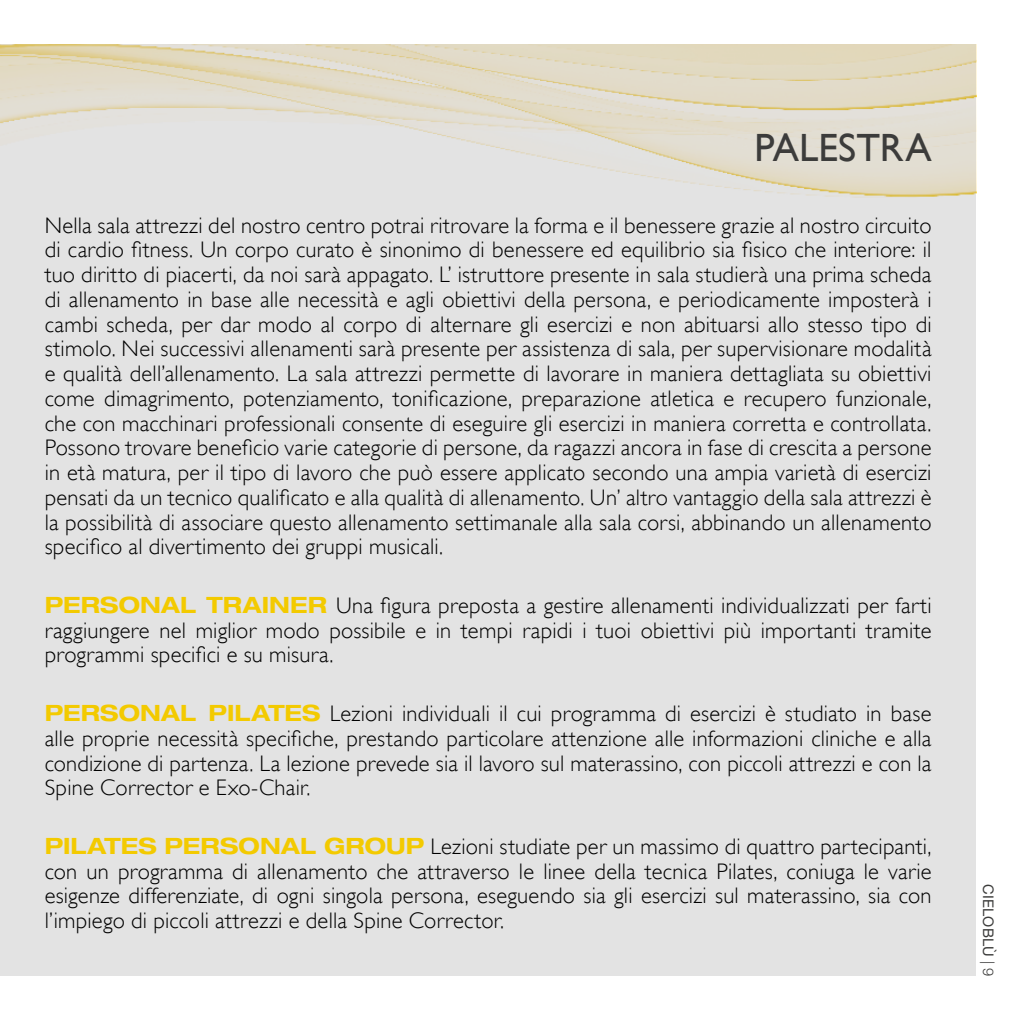
<style>
.page{position:relative;width:1021px;height:1021px;background:#fff}
.page>*{position:absolute;margin:0;border:0;box-sizing:border-box;transform-origin:0 0}
.t1{font:39.38px "Gill Sans";color:#3c3c3b}
.t2{font:300 22.5px/24.8px "Gill Sans";letter-spacing:.01em;color:#000;text-align:justify}
.t3{font:14.62px "Helvetica Neue LT Std";letter-spacing:.01em;color:#3c3c3b}
.s1{font-family:"Helvetica Neue LT Std";font-weight:700;font-stretch:expanded;color:#f3ca00}
.s2{font-weight:300}
</style>
<div class="page">
<div style="left:0;top:45px;width:976px;height:931px;background:#e3e3e3"></div>
<img style="left:0;top:45px;width:976px;height:153px">
<h1 class="t1" style="left:754px;top:125px;width:178px">PALESTRA</h1>
<p class="t2" style="left:45px;top:213px;width:888px">Nella sala attrezzi del nostro centro potrai ritrovare la forma e il benessere grazie al nostro circuito di cardio fitness. Un corpo curato è sinonimo di benessere ed equilibrio sia fisico che interiore: il tuo diritto di piacerti, da noi sarà appagato. L’ istruttore presente in sala studierà una prima scheda di allenamento in base alle necessità e agli obiettivi della persona, e periodicamente imposterà i cambi scheda, per dar modo al corpo di alternare gli esercizi e non abituarsi allo stesso tipo di stimolo. Nei successivi allenamenti sarà presente per assistenza di sala, per supervisionare modalità e qualità dell’allenamento. La sala attrezzi permette di lavorare in maniera dettagliata su obiettivi come dimagrimento, potenziamento, tonificazione, preparazione atletica e recupero funzionale, che con macchinari professionali consente di eseguire gli esercizi in maniera corretta e controllata.<br>Possono trovare beneficio varie categorie di persone, da ragazzi ancora in fase di crescita a persone in età matura, per il tipo di lavoro che può essere applicato secondo una ampia varietà di esercizi pensati da un tecnico qualificato e alla qualità di allenamento. Un’ altro vantaggio della sala attrezzi è la possibilità di associare questo allenamento settimanale alla sala corsi, abbinando un allenamento specifico al divertimento dei gruppi musicali.</p>
<p class="t2" style="left:45px;top:593px;width:888px"><span class="s1">PERSONAL TRAINER</span> Una figura preposta a gestire allenamenti individualizzati per farti raggiungere nel miglior modo possibile e in tempi rapidi i tuoi obiettivi più importanti tramite programmi specifici e su misura.</p>
<p class="t2" style="left:45px;top:701px;width:888px"><span class="s1">PERSONAL PILATES</span> Lezioni individuali il cui programma di esercizi è studiato in base alle proprie necessità specifiche, prestando particolare attenzione alle informazioni cliniche e alla condizione di partenza. La lezione prevede sia il lavoro sul materassino, con piccoli attrezzi e con la Spine Corrector e Exo-Chair.</p>
<p class="t2" style="left:45px;top:834px;width:888px"><span class="s1">PILATES PERSONAL GROUP</span> Lezioni studiate per un massimo di quattro partecipanti, con un programma di allenamento che attraverso le linee della tecnica Pilates, coniuga le varie esigenze differenziate, di ogni singola persona, eseguendo sia gli esercizi sul materassino, sia con l’impiego di piccoli attrezzi e della Spine Corrector.</p>
<p class="t3" style="left:997px;top:884px;width:94px;rotate:90deg">CIELOBLÙ <span class="s2">| 9</span></p>
</div>
